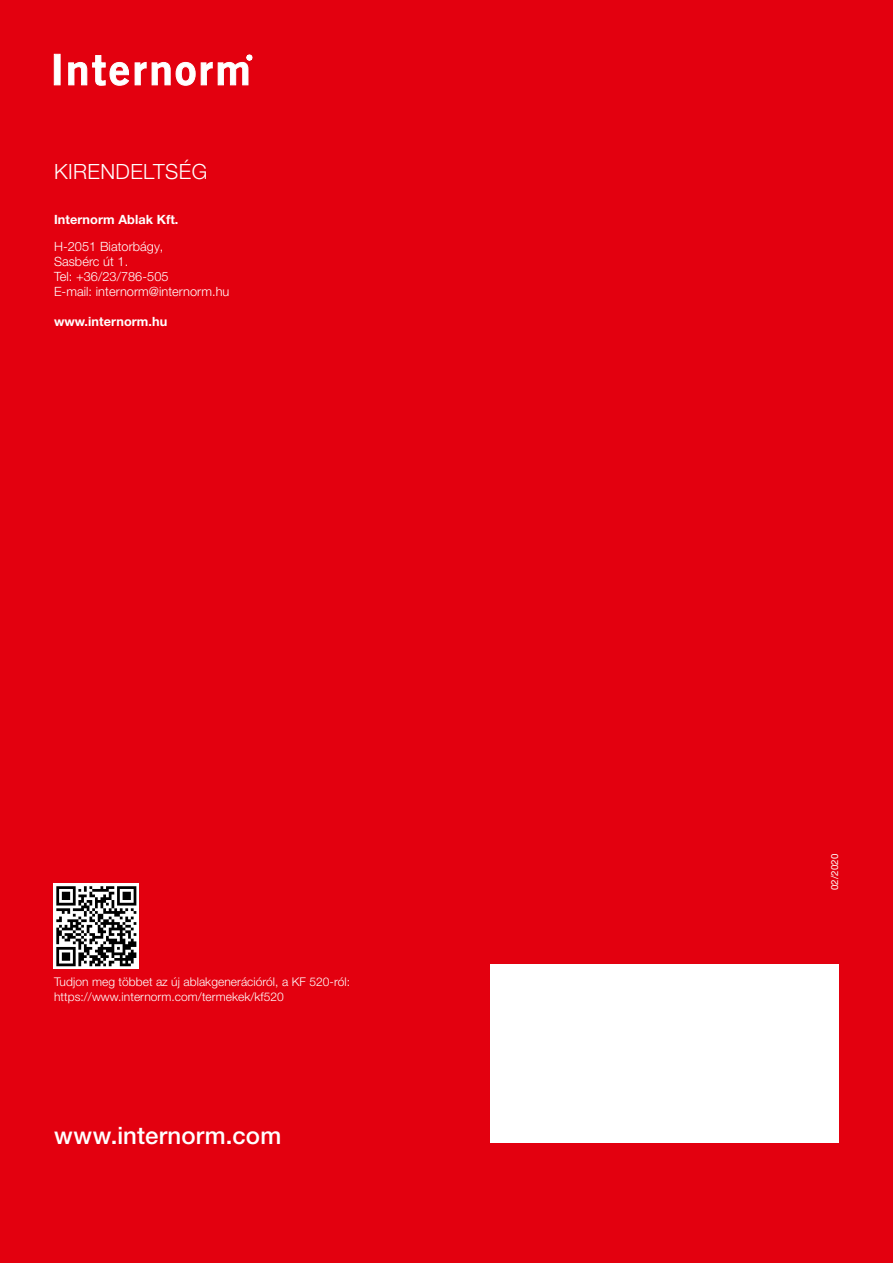
<style>
.page{position:relative;width:893px;height:1263px;background:#e3000f}
.page>*{position:absolute;margin:0;border:0;box-sizing:border-box;transform-origin:0 0}
.t1{font:500 24px "Helvetica Neue LT Pro";letter-spacing:.01em;color:#fff}
.t2{font:300 21px "Helvetica Neue LT Pro";letter-spacing:.02em;color:#fff}
.t3{font:300 12.75px/15px "Helvetica Neue LT Pro";letter-spacing:.005em;color:#fff}
.t4{font:700 12.75px "Helvetica Neue LT Pro";letter-spacing:.005em;color:#fff}
.t5{font:300 12px/15px "Helvetica Neue LT Pro";letter-spacing:.005em;color:#fff}
.t6{font:9.75px "Helvetica Neue LT Pro";letter-spacing:.01em;color:#fff}
</style>
<div class="page">
<div style="left:490px;top:964px;width:349px;height:179px;background:#fff"></div>
<svg style="left:54px;top:54px;width:6px;height:31px"></svg>
<svg style="left:68px;top:55px;width:184px;height:31px"></svg>
<svg style="left:54px;top:883px;width:85px;height:86px"></svg>
<svg style="left:56px;top:886px;width:80px;height:80px;background:#7d7d7d"></svg>
<h2 class="t2" style="left:54px;top:158px;width:155px">KIRENDELTSÉG</h2>
<p class="t4" style="left:54px;top:211px;width:126px">Internorm Ablak Kft.</p>
<p class="t3" style="left:54px;top:238px;width:177px">H-2051 Biatorbágy,<br>Sasbérc út 1.<br>Tel: +36/23/786-505<br>E-mail: internorm@internorm.hu</p>
<p class="t4" style="left:54px;top:313px;width:115px">www.internorm.hu</p>
<p class="t5" style="left:54px;top:974px;width:298px">Tudjon meg többet az új ablakgenerációról, a KF 520-ról: https://www.internorm.com/termekek/kf520</p>
<h1 class="t1" style="left:54px;top:1121px;width:229px">www.internorm.com</h1>
<p class="t6" style="left:829px;top:890px;width:38px;rotate:-90deg">02/2020</p>
</div>
